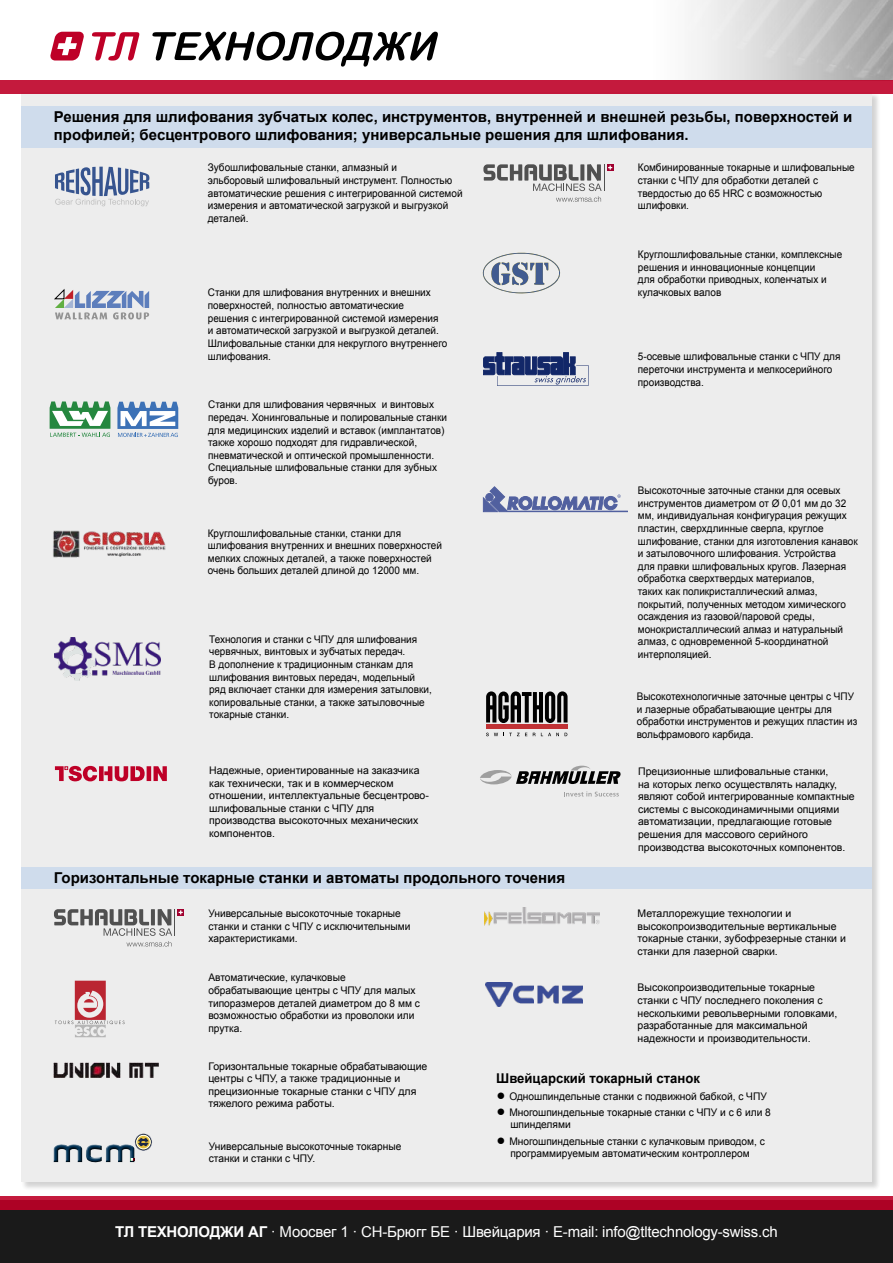
<style>
.page{position:relative;width:893px;height:1263px;background:#fff}
.page>*{position:absolute;margin:0;border:0;box-sizing:border-box;transform-origin:0 0}
.t1{font:700 15px/18px "Arial";color:#000}
.t2{font:15px "Arial";letter-spacing:-.015em;color:#fff}
.t3{font:700 13.5px "Arial";color:#000}
.t4{font:10.5px/12.6px "Arial";color:#000;scale:.95 1}
.t5{font:10.5px/12.6px "Arial";color:#000}
.s1{font-weight:700}
</style>
<div class="page">
<div style="left:21px;top:93px;width:851px;height:1089px;background:#ebebeb"></div>
<div style="left:0;top:1200px;width:893px;height:63px;background:#1a1a1a"></div>
<img style="left:586px;top:0;width:307px;height:81px">
<div style="left:0;top:81px;width:893px;height:13px;background:#c41a3d"></div>
<svg style="left:0;top:1197px;width:893px;height:13px;background:#b2072a"></svg>
<svg style="left:92px;top:32px;width:48px;height:29px"></svg>
<svg style="left:152px;top:31px;width:286px;height:36px"></svg>
<svg style="left:50px;top:32px;width:34px;height:29px"></svg>
<div style="left:21px;top:107px;width:851px;height:41px;background:#cfdcec"></div>
<div style="left:21px;top:867px;width:851px;height:22px;background:#cfdcec"></div>
<img style="left:53px;top:530px;width:113px;height:28px">
<svg style="left:53px;top:1148px;width:1px;height:14px"></svg>
<svg style="left:54px;top:1133px;width:98px;height:30px"></svg>
<svg style="left:486px;top:691px;width:82px;height:32px"></svg>
<hr style="left:486px;top:725px;width:82px;height:4px;background:#c03235">
<svg style="left:486px;top:733px;width:41px;height:3px"></svg>
<svg style="left:541px;top:733px;width:18px;height:3px"></svg>
<svg style="left:483px;top:487px;width:144px;height:25px"></svg>
<svg style="left:55px;top:981px;width:70px;height:56px"></svg>
<div style="left:177px;top:909px;width:7px;height:6px;background:#a0002f"></div>
<svg style="left:54px;top:909px;width:129px;height:37px"></svg>
<svg style="left:483px;top:164px;width:129px;height:38px"></svg>
<svg style="left:483px;top:352px;width:105px;height:34px"></svg>
<svg style="left:50px;top:401px;width:60px;height:36px"></svg>
<svg style="left:117px;top:402px;width:61px;height:35px"></svg>
<svg style="left:55px;top:290px;width:94px;height:29px"></svg>
<img style="left:54px;top:1063px;width:104px;height:14px">
<svg style="left:55px;top:766px;width:112px;height:15px"></svg>
<img style="left:484px;top:908px;width:116px;height:17px">
<svg style="left:564px;top:791px;width:55px;height:5px"></svg>
<svg style="left:480px;top:766px;width:141px;height:18px"></svg>
<img style="left:485px;top:982px;width:97px;height:24px">
<svg style="left:483px;top:253px;width:77px;height:40px"></svg>
<svg style="left:55px;top:167px;width:94px;height:39px"></svg>
<img style="left:55px;top:637px;width:105px;height:44px">
<h1 class="t1" style="left:54px;top:108px;width:800px">Решения для шлифования зубчатых колес, инструментов, внутренней и внешней резьбы, поверхностей и профилей; бесцентрового шлифования; универсальные решения для шлифования.</h1>
<p class="t4" style="left:638px;top:161px;width:230px">Комбинированные токарные и шлифовальные станки с ЧПУ для обработки деталей с твердостью до 65 HRC с возможностью шлифовки.</p>
<p class="t4" style="left:208px;top:161px;width:270px">Зубошлифовальные станки, алмазный и<br>эльборовый шлифовальный инструмент. Полностью автоматические решения с интегрированной системой измерения и автоматической загрузкой и выгрузкой деталей.</p>
<p class="t4" style="left:208px;top:287px;width:254px">Станки для шлифования внутренних и внешних поверхностей, полностью автоматические решения с интегрированной системой измерения<br>и автоматической загрузкой и выгрузкой деталей.<br>Шлифовальные станки для некруглого внутреннего шлифования.</p>
<p class="t4" style="left:208px;top:398px;width:253px">Станки для шлифования червячных и винтовых передач. Хонинговальные и полировальные станки для медицинских изделий и вставок (имплантатов) также хорошо подходят для гидравлической, пневматической и оптической промышленности.<br>Специальные шлифовальные станки для зубных буров.</p>
<p class="t4" style="left:208px;top:527px;width:248px">Круглошлифовальные станки, станки для шлифования внутренних и внешних поверхностей мелких сложных деталей, а также поверхностей очень больших деталей длиной до 12000 мм.</p>
<p class="t4" style="left:209px;top:633px;width:236px">Технология и станки с ЧПУ для шлифования червячных, винтовых и зубчатых передач.<br>В дополнение к традиционным станкам для шлифования винтовых передач, модельный ряд включает станки для измерения затыловки, копировальные станки, а также затыловочные токарные станки.</p>
<p class="t4" style="left:638px;top:248px;width:217px">Круглошлифовальные станки, комплексные решения и инновационные концепции<br>для обработки приводных, коленчатых и кулачковых валов</p>
<p class="t4" style="left:638px;top:351px;width:215px">5-осевые шлифовальные станки с ЧПУ для переточки инструмента и мелкосерийного производства.</p>
<p class="t4" style="left:638px;top:484px;width:233px">Высокоточные заточные станки для осевых инструментов диаметром от Ø 0,01 мм до 32 мм, индивидуальная конфигурация режущих пластин, сверхдлинные сверла, круглое шлифование, станки для изготовления канавок и затыловочного шлифования. Устройства<br>для правки шлифовальных кругов. Лазерная обработка сверхтвердых материалов,<br>таких как поликристаллический алмаз, покрытий, полученных методом химического осаждения из газовой/паровой среды, монокристаллический алмаз и натуральный алмаз, с одновременной 5-координатной интерполяцией.</p>
<p class="t4" style="left:637px;top:690px;width:234px">Высокотехнологичные заточные центры с ЧПУ и лазерные обрабатывающие центры для обработки инструментов и режущих пластин из вольфрамового карбида.</p>
<p class="t5" style="left:209px;top:764px;width:221px">Надежные, ориентированные на заказчика как технически, так и в коммерческом отношении, интеллектуальные бесцентрово&shy;шлифовальные станки с ЧПУ для производства высокоточных механических компонентов.</p>
<p class="t5" style="left:638px;top:765px;width:218px">Прецизионные шлифовальные станки,<br>на которых легко осуществлять наладку, являют собой интегрированные компактные системы с высокодинамичными опциями автоматизации, предлагающие готовые решения для массового серийного производства высокоточных компонентов.</p>
<h1 class="t1" style="left:54px;top:869px;width:513px">Горизонтальные токарные станки и автоматы продольного точения</h1>
<p class="t5" style="left:208px;top:907px;width:204px">Универсальные высокоточные токарные станки и станки с ЧПУ с исключительными характеристиками.</p>
<p class="t5" style="left:208px;top:971px;width:213px">Автоматические, кулачковые обрабатывающие центры с ЧПУ для малых типоразмеров деталей диаметром до 8 мм с возможностью обработки из проволоки или прутка.</p>
<p class="t5" style="left:638px;top:907px;width:210px">Металлорежущие технологии и высокопроизводительные вертикальные токарные станки, зубофрезерные станки и станки для лазерной сварки.</p>
<p class="t5" style="left:638px;top:981px;width:201px">Высокопроизводительные токарные станки с ЧПУ последнего поколения с несколькими револьверными головками, разработанные для максимальной надежности и производительности.</p>
<p class="t5" style="left:208px;top:1060px;width:221px">Горизонтальные токарные обрабатывающие центры с ЧПУ, а также традиционные и прецизионные токарные станки с ЧПУ для тяжелого режима работы.</p>
<p class="t5" style="left:209px;top:1140px;width:194px">Универсальные высокоточные токарные станки и станки с ЧПУ.</p>
<p class="t3" style="left:496px;top:1070px;width:205px">Швейцарский токарный станок</p>
<p class="t5" style="left:509px;top:1088px;width:263px;line-height:16.2px">Одношпиндельные станки с подвижной бабкой, с ЧПУ<br>Многошпиндельные токарные станки с ЧПУ и с 6 или 8</p>
<p class="t5" style="left:509px;top:1117px;width:257px;line-height:16.2px">шпинделями<br>Многошпиндельные станки с кулачковым приводом, с</p>
<p class="t5" style="left:510px;top:1147px;width:241px">программируемым автоматическим контроллером</p>
<h1 class="t1" style="left:496px;top:1088px;width:11px;line-height:15.6px">● ●</h1>
<h1 class="t1" style="left:496px;top:1131px;width:11px">●</h1>
<h1 class="t2" style="left:115px;top:1222px;width:664px"><span class="s1">ТЛ ТЕХНОЛОДЖИ АГ</span> · Моосвег 1 · СН-Брюгг БЕ · Швейцария · Е-mail: info@tltechnology-swiss.ch</h1>
</div>
